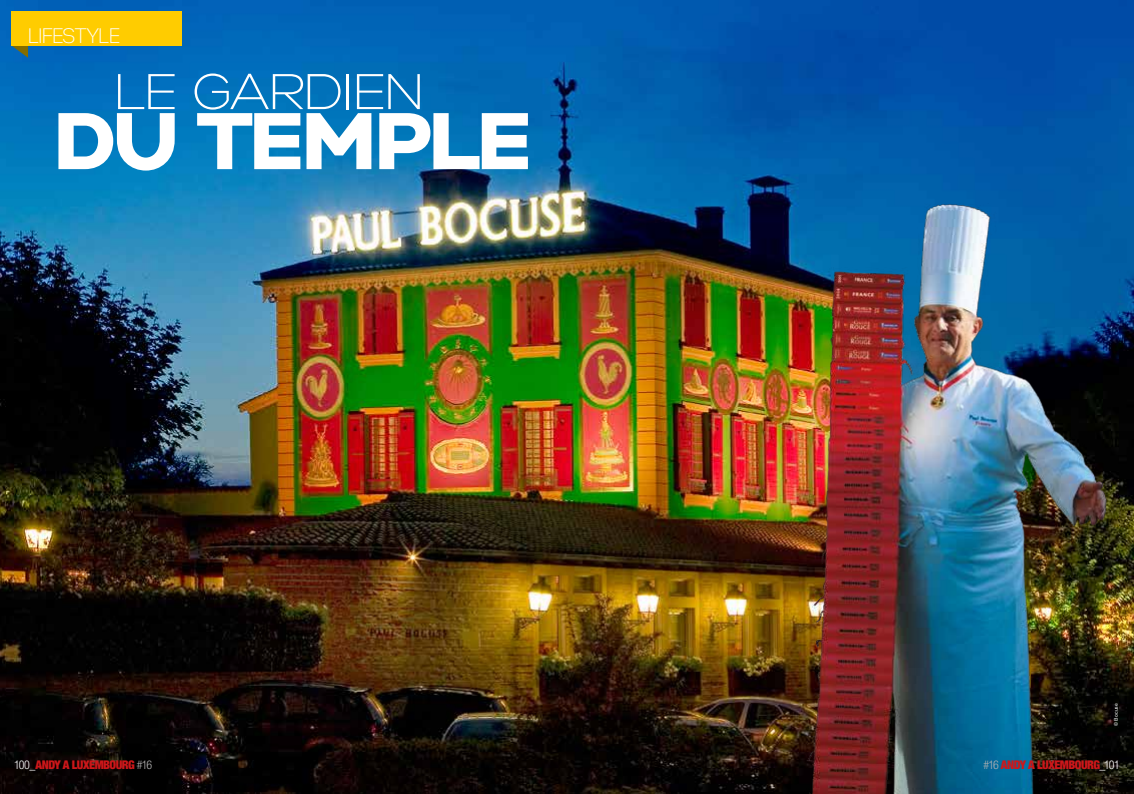
<style>
.page{position:relative;width:1134px;height:794px;background:#fff}
.page>*{position:absolute;margin:0;border:0;box-sizing:border-box;transform-origin:0 0}
.t1{font:80px "Gabriel Sans Black";letter-spacing:-.03em;color:#fff}
.t2{font:50px "Gabriel Sans Light";letter-spacing:-.025em;color:#fff}
.t3{font:21px "Gabriel Sans Cond Light";letter-spacing:-.035em;color:#fff}
.t4{font:900 condensed 12px "Helvetica Neue LT Std";letter-spacing:-.04em;color:#cd171a}
.t5{font:5px "Helvetica Neue LT Std";letter-spacing:.025em;color:#fff}
.s1{font-weight:300;color:#fff}
.s2{font-weight:300;color:#b3b2b2}
</style>
<div class="page">
<img style="left:0;top:0;width:1134px;height:794px">
<img style="left:781px;top:164px;width:353px;height:630px">
<svg style="left:11px;top:45px;width:17px;height:13px"></svg>
<div style="left:11px;top:11px;width:170px;height:34px;background:#fc0"></div>
<h3 class="t3" style="left:28px;top:24px;width:94px">LIFESTYLE</h3>
<h2 class="t2" style="left:114px;top:64px;width:312px">LE GARDIEN</h2>
<h1 class="t1" style="left:57px;top:93px;width:477px">DU TEMPLE</h1>
<p class="t5" style="left:1113px;top:726px;width:24px;rotate:-90deg">© Bocuse</p>
<p class="t4" style="left:14px;top:757px;width:140px"><span class="s1">100_</span>ANDY A LUXEMBOURG <span class="s2">#16</span></p>
<p class="t4" style="left:983px;top:757px;width:138px"><span class="s2">#16</span> ANDY A LUXEMBOURG<span class="s1">_101</span></p>
</div>
